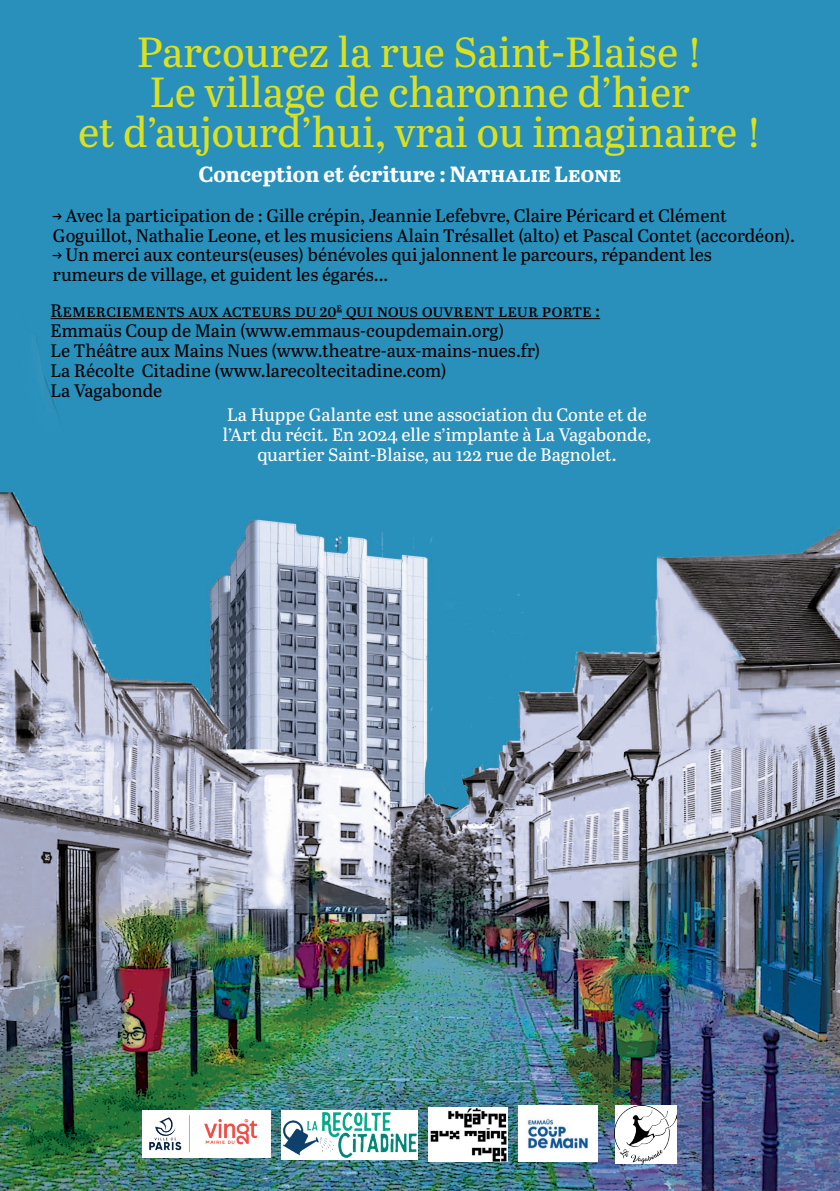
<style>
.page{position:relative;width:840px;height:1191px;background:#fff}
.page>*{position:absolute;margin:0;border:0;box-sizing:border-box;transform-origin:0 0}
.t1{font:42px/40px "Abril Text";letter-spacing:-.005em;color:#dbe11e;text-align:center}
.t2{font:700 22px "Abril Text";color:#fff}
.t3{font:18px/20px "Abril Text";color:#000001}
.t4{font:18px/20px "Abril Text";color:#fff;text-align:center}
</style>
<div class="page">
<img style="left:0;top:0;width:839px;height:1191px">
<img style="left:281px;top:1110px;width:136px;height:49px">
<img style="left:428px;top:1107px;width:79px;height:54px">
<img style="left:518px;top:1105px;width:79px;height:56px">
<img style="left:614px;top:1105px;width:62px;height:59px">
<hr style="left:51px;top:318px;width:285px;height:1px;background:#000001">
<hr style="left:342px;top:318px;width:258px;height:1px;background:#000001">
<img style="left:142px;top:1110px;width:128px;height:47px">
<h1 class="t1" style="left:78px;top:30px;width:685px">Parcourez la rue Saint-Blaise !<br>Le village de charonne d’hier<br>et d’aujourd’hui, vrai ou imaginaire !</h1>
<p class="t2" style="left:198px;top:158px;width:424px">Conception et écriture : Nathalie Leone</p>
<p class="t3" style="left:53px;top:205px;width:743px">a Avec la participation de : Gille crépin, Jeannie Lefebvre, Claire Péricard et Clément<br>Goguillot, Nathalie Leone, et les musiciens Alain Trésallet (alto) et Pascal Contet (accordéon).</p>
<p class="t3" style="left:53px;top:244px;width:660px">a Un merci aux conteurs(euses) bénévoles qui jalonnent le parcours, répandent les rumeurs de village, et guident les égarés...</p>
<p class="t3" style="left:51px;top:300px;width:550px">Remerciements aux acteurs du 20<sup>e</sup> qui nous ouvrent leur porte :<br>Emmaüs Coup de Main (www.emmaus-coupdemain.org)<br>Le Théâtre aux Mains Nues (www.theatre-aux-mains-nues.fr)<br>La Récolte Citadine (www.larecoltecitadine.com)<br>La Vagabonde</p>
<p class="t4" style="left:223px;top:404px;width:429px">La Huppe Galante est une association du Conte et de l’Art du récit. En 2024 elle s’implante à La Vagabonde, quartier Saint-Blaise, au 122 rue de Bagnolet.</p>
</div>
